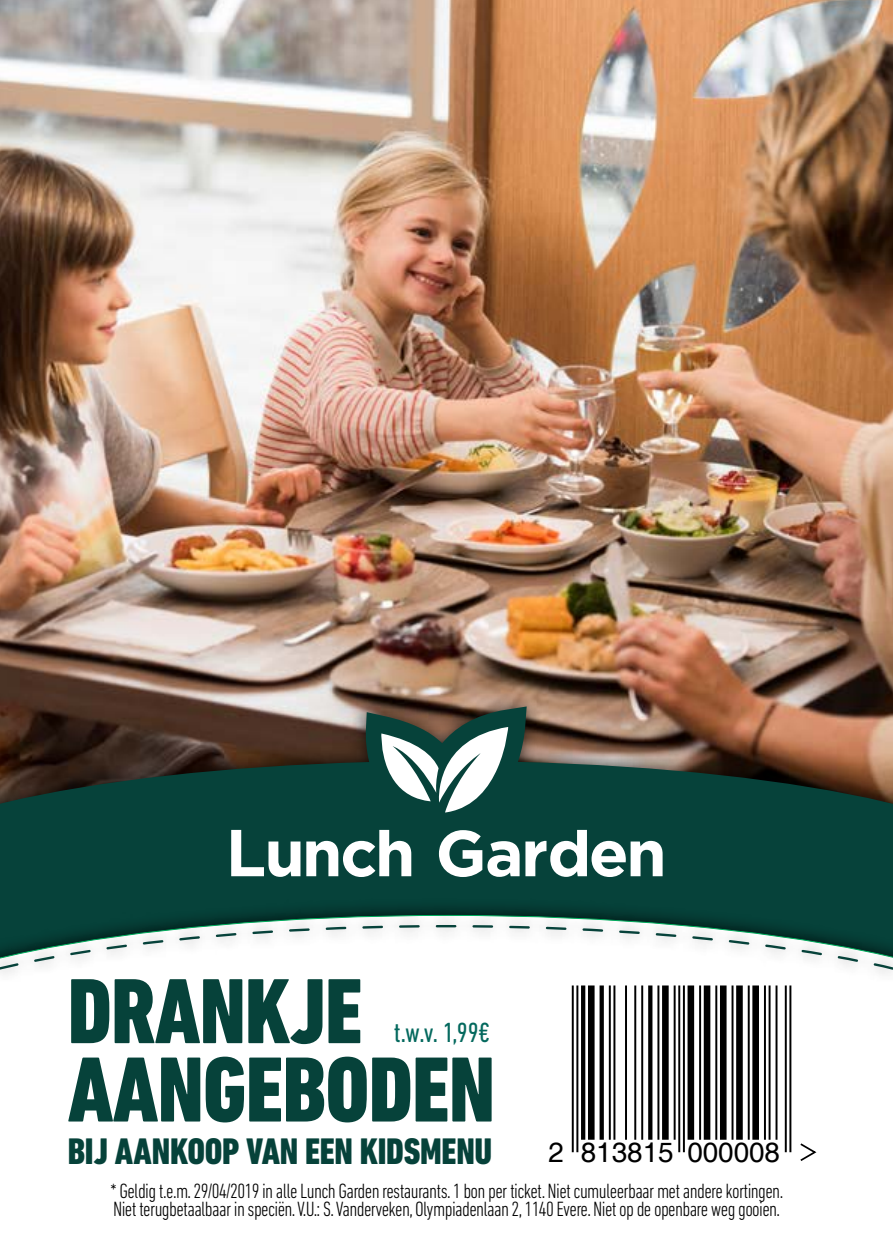
<style>
.page{position:relative;width:893px;height:1259px;background:#fff}
.page>*{position:absolute;margin:0;border:0;box-sizing:border-box;transform-origin:0 0}
.t1{font:800 condensed 94.2px/78.3px "DIN Next LT Pro";letter-spacing:-.01em;color:#06423a}
.t2{font:800 condensed 37.5px "DIN Next LT Pro";letter-spacing:-.01em;color:#06423a}
.t3{font:condensed 28.2px "DIN Next LT Pro";color:#04695e}
.t4{font:27.9px "Helvetica";color:#000}
.t5{font:300 condensed 21px/18px "DIN Next LT Pro";letter-spacing:-.03em;color:#000}
</style>
<div class="page">
<img style="left:0;top:0;width:893px;height:690px">
<div style="left:0;top:690px;width:893px;height:516px;background:#000;opacity:.75"></div>
<svg style="left:0;top:706px;width:893px;height:192px;background:#2b4439"></svg>
<svg style="left:381px;top:727px;width:127px;height:85px"></svg>
<svg style="left:231px;top:830px;width:69px;height:47px"></svg>
<svg style="left:306px;top:830px;width:105px;height:47px"></svg>
<svg style="left:439px;top:830px;width:224px;height:47px"></svg>
<div style="left:0;top:898px;width:893px;height:361px;background:#06423a"></div>
<div style="left:0;top:908px;width:893px;height:351px;background:#000;opacity:.75"></div>
<div style="left:0;top:923px;width:893px;height:336px;background:#fff"></div>
<hr style="left:572px;top:985px;width:2px;height:167px;background:#000">
<hr style="left:576px;top:985px;width:2px;height:167px;background:#000">
<hr style="left:581px;top:985px;width:4px;height:154px;background:#000">
<div style="left:588px;top:985px;width:7px;height:154px;background:#000"></div>
<svg style="left:600px;top:985px;width:4px;height:154px"></svg>
<hr style="left:609px;top:985px;width:2px;height:154px;background:#000">
<hr style="left:613px;top:985px;width:2px;height:154px;background:#000">
<hr style="left:625px;top:985px;width:2px;height:154px;background:#000">
<hr style="left:634px;top:985px;width:2px;height:154px;background:#000">
<hr style="left:641px;top:985px;width:2px;height:154px;background:#000">
<svg style="left:648px;top:985px;width:4px;height:154px"></svg>
<hr style="left:657px;top:985px;width:2px;height:154px;background:#000">
<div style="left:662px;top:985px;width:7px;height:154px;background:#000"></div>
<hr style="left:674px;top:985px;width:2px;height:154px;background:#000">
<hr style="left:678px;top:985px;width:2px;height:167px;background:#000">
<hr style="left:683px;top:985px;width:2px;height:167px;background:#000">
<div style="left:687px;top:985px;width:7px;height:154px;background:#000"></div>
<hr style="left:699px;top:985px;width:2px;height:154px;background:#000">
<div style="left:704px;top:985px;width:6px;height:154px;background:#000"></div>
<hr style="left:715px;top:985px;width:2px;height:154px;background:#000">
<div style="left:720px;top:985px;width:7px;height:154px;background:#000"></div>
<hr style="left:731px;top:985px;width:2px;height:154px;background:#000">
<div style="left:736px;top:985px;width:7px;height:154px;background:#000"></div>
<hr style="left:748px;top:985px;width:2px;height:154px;background:#000">
<div style="left:752px;top:985px;width:7px;height:154px;background:#000"></div>
<hr style="left:764px;top:985px;width:2px;height:154px;background:#000">
<hr style="left:769px;top:985px;width:1px;height:154px;background:#000">
<hr style="left:775px;top:985px;width:2px;height:154px;background:#000">
<hr style="left:785px;top:985px;width:2px;height:167px;background:#000">
<hr style="left:789px;top:985px;width:2px;height:167px;background:#000">
<svg style="left:798px;top:1141px;width:20px;height:21px"></svg>
<h1 class="t1" style="left:68px;top:972px;width:429px">DRANKJE<br>AANGEBODEN</h1>
<h3 class="t3" style="left:394px;top:1016px;width:98px">t.w.v. 1,99€</h3>
<h2 class="t2" style="left:68px;top:1130px;width:426px">BIJ AANKOOP VAN EEN KIDSMENU</h2>
<p class="t5" style="left:110px;top:1182px;width:675px">* Geldig t.e.m. 29/04/2019 in alle Lunch Garden restaurants. 1 bon per ticket. Niet cumuleerbaar met andere kortingen.<br>Niet terugbetaalbaar in speciën. V.U.: S. Vanderveken, Olympiadenlaan 2, 1140 Evere. Niet op de openbare weg gooien.</p>
<h3 class="t4" style="left:548px;top:1135px;width:233px">2 813815 000008</h3>
</div>
